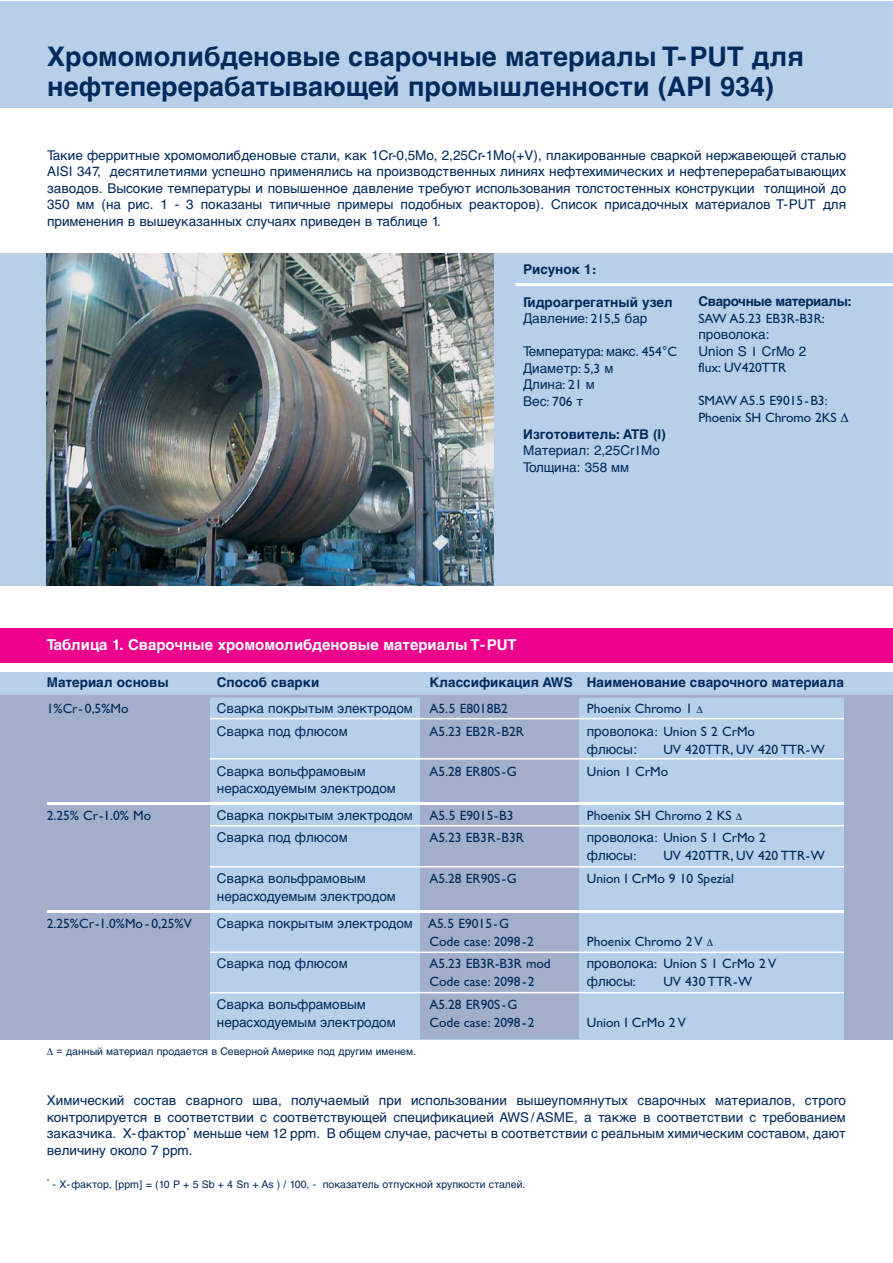
<style>
.page{position:relative;width:893px;height:1263px;background:#fff}
.page>*{position:absolute;margin:0;border:0;box-sizing:border-box;transform-origin:0 0}
.t1{font:700 27px/30px "Helvetica Cyr";color:#002a5c}
.t2{font:700 15px "Helvetica Cyr";color:#fff}
.t3{font:13.5px/16.5px "Helvetica Cyr Upright";color:#002a5c}
.t4{font:13.5px/16.5px "Gill Sans";color:#002a5c}
.t5{font:700 13.5px "Helvetica Cyr";color:#002a5c}
.t6{font:700 13.5px "Helvetica Cyr";letter-spacing:-.03em;color:#002a5c}
.t7{font:10.5px "Helvetica Cyr Upright";color:#002a5c}
.s1{font-family:"Gill Sans"}
.s2{font-family:"Helvetica Cyr Upright"}
</style>
<div class="page">
<div style="left:0;top:253px;width:893px;height:333px;background:#b8cfe9"></div>
<div style="left:0;top:1px;width:893px;height:107px;background:#b8cfe9"></div>
<div style="left:0;top:672px;width:893px;height:368px;background:#b8cfe9"></div>
<div style="left:421px;top:696px;width:158px;height:343px;background:#a3afca"></div>
<div style="left:0;top:628px;width:893px;height:34px;background:#ec008c"></div>
<hr style="left:165px;top:718px;width:681px;height:1px;background:#fff">
<hr style="left:165px;top:758px;width:681px;height:1px;background:#fff">
<hr style="left:165px;top:825px;width:681px;height:1px;background:#fff">
<hr style="left:165px;top:866px;width:681px;height:1px;background:#fff">
<hr style="left:165px;top:992px;width:681px;height:1px;background:#fff">
<hr style="left:165px;top:951px;width:681px;height:2px;background:#fff">
<img style="left:47px;top:253px;width:447px;height:333px">
<hr style="left:516px;top:283px;width:377px;height:3px;background:#fff">
<hr style="left:0;top:695px;width:893px;height:3px;background:#a3afca">
<div style="left:0;top:696px;width:209px;height:343px;background:#a3afca"></div>
<hr style="left:47px;top:802px;width:799px;height:3px;background:#fff">
<hr style="left:47px;top:910px;width:799px;height:3px;background:#fff">
<div style="left:845px;top:696px;width:48px;height:343px;background:#a3afca"></div>
<h1 class="t1" style="left:47px;top:44px;width:758px">Хромомолибденовые сварочные материалы T-PUT для нефтеперерабатывающей промышленности (API 934)</h1>
<p class="t3" style="left:47px;top:148px;width:801px;text-align:justify">Такие ферритные хромомолибденовые стали, как 1Cr-0,5Mo, 2,25Cr-1Mo(+V), плакированные сваркой нержавеющей сталью AISI 347, десятилетиями успешно применялись на производственных линиях нефтехимических и нефтеперерабатывающих заводов. Высокие температуры и повышенное давление требуют использования толстостенных конструкции толщиной до 350 мм (на рис. 1 - 3 показаны типичные примеры подобных реакторов). Список присадочных материалов T-PUT для применения в вышеуказанных случаях приведен в таблице 1.</p>
<p class="t5" style="left:523px;top:264px;width:74px">Рисунок 1<span class="s1">:</span></p>
<p class="t5" style="left:523px;top:297px;width:151px">Гидроагрегатный узел</p>
<p class="t3" style="left:523px;top:312px;width:126px">Давление<span class="s1">: 215,5</span> бар</p>
<p class="t3" style="left:523px;top:345px;width:155px">Температура<span class="s1">:</span> макс. <span class="s1">454°C<br></span>Диаметр<span class="s1">: 5,3</span> м<br>Длина<span class="s1">: 21</span> м<br>Вес<span class="s1">: 706</span> т</p>
<p class="t5" style="left:523px;top:429px;width:144px">Изготовитель: ATB (I)</p>
<p class="t3" style="left:523px;top:444px;width:138px">Материал: 2,25Cr<span class="s1">1</span>Mo<br>Толщина: 358 мм</p>
<p class="t6" style="left:698px;top:297px;width:155px">Сварочные материалы:</p>
<p class="t4" style="left:698px;top:311px;width:128px">SAW A5.23 EB3R-B3R:</p>
<p class="t3" style="left:698px;top:328px;width:109px">проволока:<br>Union S <span class="s1">1</span> CrMo 2</p>
<p class="t4" style="left:698px;top:361px;width:89px">flux: UV420TTR</p>
<p class="t4" style="left:698px;top:394px;width:140px">SMAW A5.5 E9015-B3:<br>Phoenix SH Chromo 2KS</p>
<p class="t2" style="left:47px;top:639px;width:471px">Таблица 1. Сварочные хромомолибденовые материалы T-PUT</p>
<p class="t5" style="left:47px;top:677px;width:123px">Материал основы</p>
<p class="t5" style="left:217px;top:677px;width:104px">Способ сварки</p>
<p class="t5" style="left:429px;top:677px;width:416px">Классификация AWS Наименование сварочного материала</p>
<p class="t4" style="left:47px;top:702px;width:83px">1%Cr- 0,5%Mo</p>
<p class="t3" style="left:217px;top:702px;width:292px">Сварка покрытым электродом <span class="s1">A5.5 E8018B2</span></p>
<p class="t4" style="left:587px;top:702px;width:107px">Phoenix Chromo 1</p>
<p class="t3" style="left:217px;top:724px;width:132px">Сварка под флюсом</p>
<p class="t4" style="left:429px;top:724px;width:96px">A5.23 EB2R-B2R</p>
<p class="t4" style="left:587px;top:724px;width:170px"><span class="s2">проволока</span>: Union S 2 CrMo</p>
<p class="t3" style="left:587px;top:742px;width:52px">флюсы:</p>
<p class="t4" style="left:663px;top:742px;width:163px">UV 420TTR, UV 420 TTR-W</p>
<p class="t3" style="left:217px;top:765px;width:151px">Сварка вольфрамовым</p>
<p class="t4" style="left:429px;top:765px;width:89px">A5.28 ER80S-G</p>
<p class="t4" style="left:587px;top:765px;width:83px">Union 1 CrMo</p>
<p class="t3" style="left:217px;top:781px;width:180px">нерасходуемым электродом</p>
<p class="t4" style="left:47px;top:808px;width:106px">2.25% Cr-1.0% Mo</p>
<p class="t3" style="left:217px;top:808px;width:298px">Сварка покрытым электродом <span class="s1">A5.5 E9015-B3</span></p>
<p class="t4" style="left:587px;top:808px;width:146px">Phoenix SH Chromo 2 KS</p>
<p class="t3" style="left:217px;top:831px;width:132px">Сварка под флюсом</p>
<p class="t4" style="left:429px;top:831px;width:96px">A5.23 EB3R-B3R</p>
<p class="t4" style="left:587px;top:831px;width:181px"><span class="s2">проволока</span>: Union S 1 CrMo 2</p>
<p class="t3" style="left:587px;top:849px;width:51px">флюсы<span class="s1">:</span></p>
<p class="t4" style="left:663px;top:849px;width:163px">UV 420TTR, UV 420 TTR-W</p>
<p class="t3" style="left:217px;top:871px;width:151px">Сварка вольфрамовым</p>
<p class="t4" style="left:429px;top:871px;width:89px">A5.28 ER90S-G</p>
<p class="t4" style="left:587px;top:871px;width:149px">Union I CrMo 9 10 Spezial</p>
<p class="t3" style="left:217px;top:889px;width:180px">нерасходуемым электродом</p>
<p class="t4" style="left:47px;top:916px;width:147px">2.25%Cr-1.0%Mo - 0,25%V</p>
<p class="t3" style="left:217px;top:916px;width:294px">Сварка покрытым электродом <span class="s1">A5.5 E9015-G</span></p>
<p class="t4" style="left:429px;top:934px;width:106px">Code case: 2098-2</p>
<p class="t4" style="left:587px;top:934px;width:117px">Phoenix Chromo 2 V</p>
<p class="t3" style="left:217px;top:957px;width:132px">Сварка под флюсом</p>
<p class="t4" style="left:429px;top:957px;width:123px">A5.23 EB3R-B3R mod</p>
<p class="t4" style="left:587px;top:957px;width:191px"><span class="s2">проволока</span>: Union S 1 CrMo 2 V</p>
<p class="t4" style="left:429px;top:975px;width:107px">Code case: 2098-2</p>
<p class="t3" style="left:587px;top:975px;width:50px">флюсы<span class="s1">:</span></p>
<p class="t4" style="left:663px;top:975px;width:90px">UV 430 TTR-W</p>
<p class="t3" style="left:217px;top:997px;width:151px">Сварка вольфрамовым</p>
<p class="t4" style="left:429px;top:997px;width:89px">A5.28 ER90S-G</p>
<p class="t3" style="left:217px;top:1015px;width:180px">нерасходуемым электродом</p>
<p class="t4" style="left:429px;top:1015px;width:107px">Code case: 2098-2</p>
<p class="t4" style="left:587px;top:1015px;width:101px">Union I CrMo 2 V</p>
<p class="t7" style="left:56px;top:1047px;width:361px"><span class="s1">=</span> данный материал продается в Северной Америке под другим именем.</p>
<p class="t3" style="left:47px;top:1094px;width:801px;text-align:justify">Химический состав сварного шва, получаемый при использовании вышеупомянутых сварочных материалов, строго контролируется в соответствии с соответствующей спецификацией AWS/ASME, а также в соответствии с требованием заказчика. X-фактор<sup>*</sup> меньше чем 12 ppm. В общем случае, расчеты в соответствии с реальным химическим составом, дают величину около 7 ppm.</p>
<p class="t7" style="left:47px;top:1180px;width:480px"><sup>*</sup> - X-фактор, [ppm] = (10 P + 5 Sb + 4 Sn + As ) / 100, - показатель отпускной хрупкости сталей.</p>
</div>
